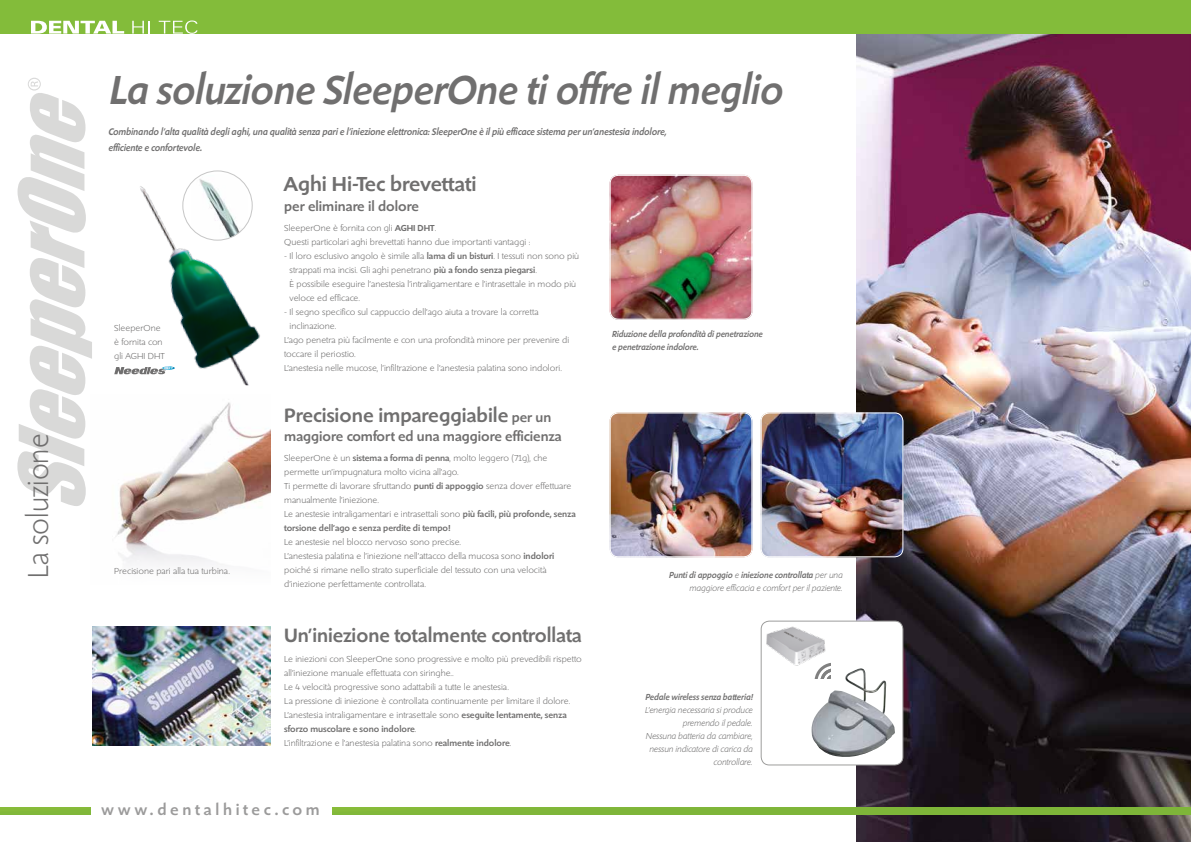
<style>
.page{position:relative;width:1191px;height:842px;background:#fff}
.page>*{position:absolute;margin:0;border:0;box-sizing:border-box;transform-origin:0 0}
.t1{font:italic 500 42px "Shinn";color:#706f6f;scale:.9 1}
.t2{font:300 30px "Shinn";color:#706f6f;scale:.9 1}
.t3{font:500 21px "Shinn";color:#706f6f}
.t4{font:500 20px "Shinn";color:#706f6f}
.t5{font:500 16px "Shinn";letter-spacing:.23em;color:#706f6f}
.t6{font:500 14px "Shinn";color:#706f6f}
.t7{font:italic 500 10px/16px "Shinn";color:#706f6f;scale:.88 1}
.t8{font:300 9px/14px "Shinn";color:#706f6f}
.t9{font:italic 300 9px/13px "Shinn";color:#706f6f;text-align:right;scale:.9 1}
.t10{font:italic 500 9px/13px "Shinn";color:#706f6f;scale:.9 1}
.s1{font-weight:500}
.s2{font-size:14px}
</style>
<div class="page">
<img style="left:117px;top:402px;width:154px;height:162px">
<img style="left:856px;top:34px;width:335px;height:808px">
<svg style="left:17px;top:78px;width:75px;height:428px"></svg>
<img style="left:0;top:808px;width:91px;height:6px">
<div style="left:332px;top:808px;width:859px;height:6px;background:#7eb539"></div>
<img style="left:611px;top:175px;width:141px;height:144px">
<div style="left:609px;top:175px;width:143px;height:145px;border:1px solid #fff;border-radius:8px"></div>
<img style="left:762px;top:412px;width:141px;height:145px">
<div style="left:760px;top:412px;width:143px;height:145px;border:1px solid #fff;border-radius:8px"></div>
<img style="left:611px;top:413px;width:141px;height:144px">
<div style="left:609px;top:412px;width:143px;height:145px;border:1px solid #fff;border-radius:8px"></div>
<img style="left:93px;top:626px;width:178px;height:119px">
<div style="left:0;top:0;width:1191px;height:34px;background:#83bc3a"></div>
<svg style="left:31px;top:21px;width:93px;height:13px"></svg>
<svg style="left:132px;top:21px;width:18px;height:13px"></svg>
<svg style="left:159px;top:21px;width:39px;height:13px"></svg>
<img style="left:127px;top:183px;width:133px;height:202px">
<img style="left:191px;top:175px;width:57px;height:65px">
<div style="left:182px;top:170px;width:71px;height:71px;border:1px solid #c6c6c6;border-radius:50%"></div>
<svg style="left:114px;top:366px;width:61px;height:8px"></svg>
<div style="left:761px;top:621px;width:142px;height:144px;background:#fff;border-radius:8px"></div>
<div style="left:760px;top:621px;width:143px;height:144px;border:1px solid #9d9d9c;border-radius:8px"></div>
<img style="left:811px;top:668px;width:84px;height:89px">
<img style="left:763px;top:624px;width:63px;height:42px">
<svg style="left:812px;top:662px;width:20px;height:18px"></svg>
<svg style="left:809px;top:738px;width:30px;height:28px"></svg>
<h2 class="t2" style="left:21px;top:578px;width:162px;rotate:-90deg">La soluzione</h2>
<h1 class="t1" style="left:108px;top:65px;width:750px">La soluzione SleeperOne ti offre il meglio</h1>
<p class="t7" style="left:108px;top:124px;width:636px">Combinando l’alta qualità degli aghi, una qualità senza pari e l’iniezione elettronica: SleeperOne è il più efficace sistema per un’anestesia indolore, efficiente e confortevole.</p>
<p class="t8" style="left:114px;top:321px;width:52px">SleeperOne è fornita con gli AGHI DHT</p>
<p class="t8" style="left:114px;top:564px;width:117px">Precisione pari alla tua turbina.</p>
<h3 class="t3" style="left:284px;top:172px;width:194px">Aghi Hi-Tec brevettati</h3>
<h3 class="t6" style="left:284px;top:198px;width:136px">per eliminare il dolore</h3>
<p class="t8" style="left:284px;top:220px;width:247px">SleeperOne è fornita con gli <span class="s1">AGHI DHT</span>.<br>Questi particolari aghi brevettati hanno due importanti vantaggi :</p>
<p class="t8" style="left:290px;top:248px;width:291px;text-indent:-5px">- Il loro esclusivo angolo è simile alla <span class="s1">lama di un bisturi</span>. I tessuti non sono più strappati ma incisi. Gli aghi penetrano <span class="s1">più a fondo senza piegarsi</span>.<br>È possibile eseguire l’anestesia l’intraligamentare e l’intrasettale in modo più veloce ed efficace.</p>
<p class="t8" style="left:284px;top:304px;width:256px">- Il segno specifico sul cappuccio dell’ago aiuta a trovare la corretta</p>
<p class="t8" style="left:290px;top:318px;width:48px">inclinazione.</p>
<p class="t8" style="left:284px;top:332px;width:286px">L’ago penetra più facilmente e con una profondità minore per prevenire di</p>
<p class="t8" style="left:284px;top:346px;width:73px">toccare il periostio.</p>
<p class="t8" style="left:284px;top:360px;width:279px">L’anestesia nelle mucose, l’infiltrazione e l’anestesia palatina sono indolori.</p>
<h3 class="t4" style="left:284px;top:404px;width:268px">Precisione impareggiabile <span class="s2">per un</span></h3>
<h3 class="t6" style="left:284px;top:428px;width:279px">maggiore comfort ed una maggiore efficienza</h3>
<p class="t8" style="left:284px;top:451px;width:293px">SleeperOne è un <span class="s1">sistema a forma di penna</span>, molto leggero (71g), che permette un’impugnatura molto vicina all’ago.<br>Ti permette di lavorare sfruttando <span class="s1">punti di appoggio</span> senza dover effettuare manualmente l’iniezione.<br>Le anestesie intraligamentari e intrasettali sono <span class="s1">più facili, più profonde, senza torsione dell’ago e senza perdite di tempo!</span></p>
<p class="t8" style="left:284px;top:535px;width:272px">Le anestesie nel blocco nervoso sono precise.<br>L’anestesia palatina e l’iniezione nell’attacco della mucosa sono <span class="s1">indolori </span>poiché si rimane nello strato superficiale del tessuto con una velocità d’iniezione perfettamente controllata.</p>
<h3 class="t4" style="left:284px;top:624px;width:299px">Un’iniezione totalmente controllata</h3>
<p class="t8" style="left:284px;top:652px;width:299px">Le iniezioni con SleeperOne sono progressive e molto più prevedibili rispetto all’iniezione manuale effettuata con siringhe..<br>Le 4 velocità progressive sono adattabili a tutte le anestesia.<br>La pressione di iniezione è controllata continuamente per limitare il dolore.<br>L’anestesia intraligamentare e intrasettale sono <span class="s1">eseguite lentamente, senza sforzo muscolare e sono indolore</span>.<br>L’infiltrazione e l’anestesia palatina sono <span class="s1">realmente indolore</span>.</p>
<h3 class="t5" style="left:101px;top:800px;width:220px">www.dentalhitec.com</h3>
<p class="t10" style="left:611px;top:327px;width:169px">Riduzione della profondità di penetrazione e penetrazione indolore.</p>
<p class="t9" style="left:669px;top:568px;width:194px"><span class="s1">Punti di appoggio</span> e <span class="s1">iniezione controllata</span> per una maggiore efficacia e comfort per il paziente.</p>
<p class="t10" style="left:645px;top:691px;width:121px">Pedale wireless senza batteria!</p>
<p class="t9" style="left:645px;top:704px;width:121px">L’energia necessaria si produce premendo il pedale.<br>Nessuna batteria da cambiare, nessun indicatore di carica da controllare.</p>
</div>
